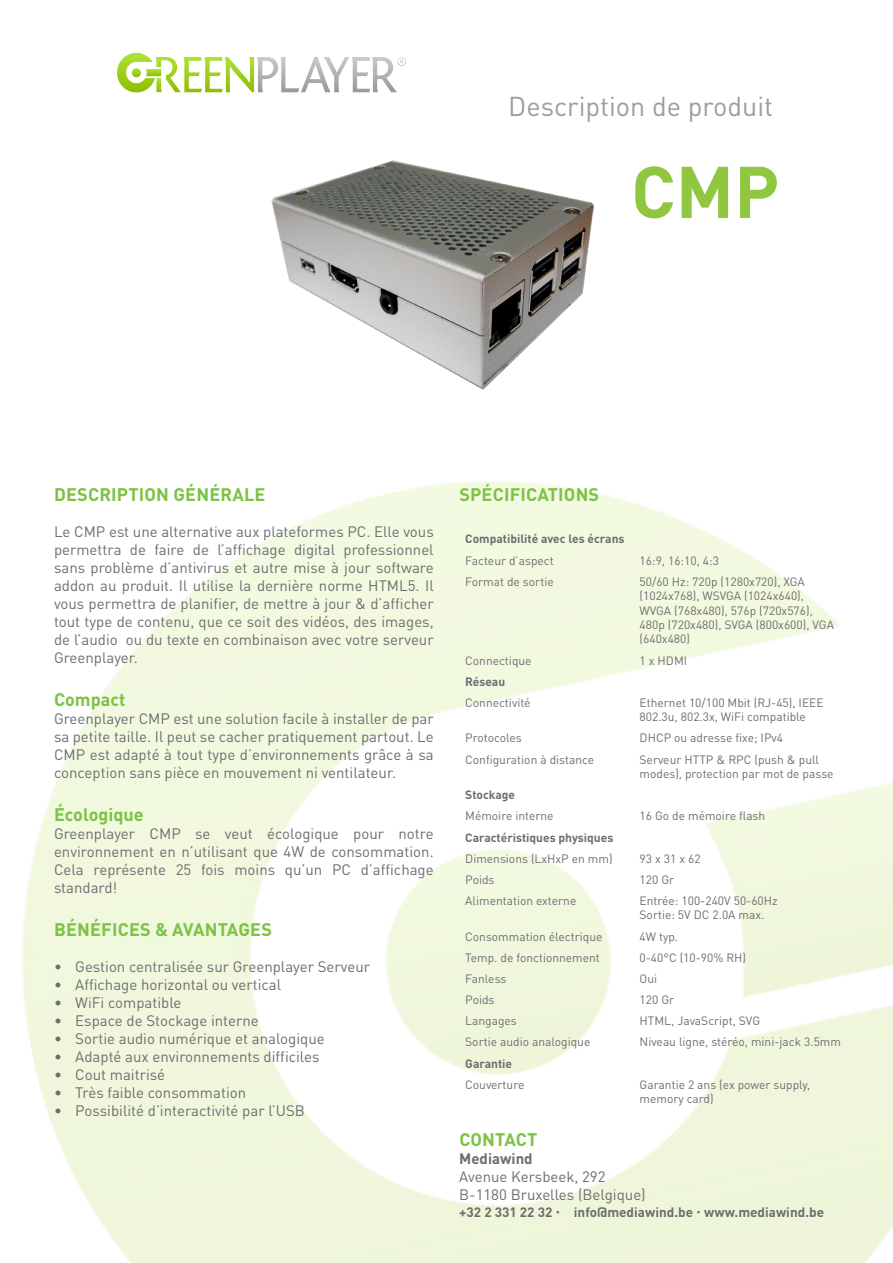
<style>
.page{position:relative;width:893px;height:1263px;background:#fff}
.page>*{position:absolute;margin:0;border:0;box-sizing:border-box;transform-origin:0 0}
.t1{font:700 72px "DIN Pro";color:#91c740}
.t2{font:27px "DIN Pro";color:#9b9e9f}
.t3{font:700 18px "DIN Pro";letter-spacing:.01em;color:#7cc243}
.t4{font:15px/18px "DIN Pro";color:#6c6d70;text-align:justify}
.t5{font:700 15px "DIN Pro";color:#6c6d70}
.t6{font:700 13.5px "DIN Pro";color:#6c6d70}
.t7{font:12px/14.4px "DIN Pro";color:#6c6d70}
.t8{font:700 12px "DIN Pro";color:#6c6d70}
</style>
<div class="page">
<img style="left:272px;top:161px;width:321px;height:228px">
<img style="left:117px;top:52px;width:289px;height:41px">
<p class="t2" style="left:508px;top:85px;width:266px">Description de produit</p>
<p class="t1" style="left:631px;top:132px;width:150px">CMP</p>
<p class="t3" style="left:54px;top:479px;width:213px">DESCRIPTION GÉNÉRALE</p>
<p class="t4" style="left:54px;top:521px;width:381px">Le CMP est une alternative aux plateformes PC. Elle vous permettra de faire de l’affichage digital professionnel sans problème d’antivirus et autre mise à jour software addon au produit. Il utilise la dernière norme HTML5. Il vous permettra de planifier, de mettre à jour &amp; d’afficher tout type de contenu, que ce soit des vidéos, des images, de l’audio ou du texte en combinaison avec votre serveur Greenplayer.</p>
<p class="t3" style="left:54px;top:684px;width:73px">Compact</p>
<p class="t4" style="left:54px;top:708px;width:381px">Greenplayer CMP est une solution facile à installer de par sa petite taille. Il peut se cacher pratiquement partout. Le CMP est adapté à tout type d’environnements grâce à sa conception sans pièce en mouvement ni ventilateur.</p>
<p class="t3" style="left:54px;top:799px;width:91px">Écologique</p>
<p class="t4" style="left:54px;top:823px;width:381px">Greenplayer CMP se veut écologique pour notre environnement en n’utilisant que 4W de consommation.<br>Cela représente 25 fois moins qu’un PC d’affichage standard!</p>
<p class="t3" style="left:54px;top:915px;width:219px">BÉNÉFICES &amp; AVANTAGES</p>
<p class="t4" style="left:54px;top:956px;width:318px">• Gestion centralisée sur Greenplayer Serveur</p>
<p class="t4" style="left:54px;top:974px;width:229px">• Affichage horizontal ou vertical</p>
<p class="t4" style="left:54px;top:992px;width:129px">• WiFi compatible</p>
<p class="t4" style="left:54px;top:1010px;width:206px">• Espace de Stockage interne</p>
<p class="t4" style="left:54px;top:1028px;width:272px">• Sortie audio numérique et analogique</p>
<p class="t4" style="left:54px;top:1046px;width:267px">• Adapté aux environnements difficiles</p>
<p class="t4" style="left:54px;top:1064px;width:113px">• Cout maitrisé</p>
<p class="t4" style="left:54px;top:1082px;width:194px">• Très faible consommation</p>
<p class="t4" style="left:54px;top:1100px;width:252px">• Possibilité d’interactivité par l’USB</p>
<p class="t3" style="left:459px;top:479px;width:141px">SPÉCIFICATIONS</p>
<p class="t8" style="left:465px;top:529px;width:161px">Compatibilité avec les écrans</p>
<p class="t7" style="left:465px;top:552px;width:90px">Facteur d’aspect</p>
<p class="t7" style="left:640px;top:552px;width:81px">16:9, 16:10, 4:3</p>
<p class="t7" style="left:465px;top:573px;width:90px">Format de sortie</p>
<p class="t7" style="left:640px;top:573px;width:196px">50/60 Hz: 720p (1280x720), XGA (1024x768), WSVGA (1024x640),<br>WVGA (768x480), 576p (720x576),<br>480p (720x480), SVGA (800x600), VGA (640x480)</p>
<p class="t7" style="left:465px;top:652px;width:68px">Connectique</p>
<p class="t7" style="left:640px;top:652px;width:49px">1 x HDMI</p>
<p class="t8" style="left:465px;top:671px;width:41px">Réseau</p>
<p class="t7" style="left:465px;top:694px;width:67px">Connectivité</p>
<p class="t7" style="left:640px;top:694px;width:186px">Ethernet 10/100 Mbit (RJ-45), IEEE<br>802.3u, 802.3x, WiFi compatible</p>
<p class="t7" style="left:465px;top:730px;width:58px">Protocoles</p>
<p class="t7" style="left:640px;top:730px;width:145px">DHCP ou adresse fixe; IPv4</p>
<p class="t7" style="left:465px;top:751px;width:130px">Configuration à distance</p>
<p class="t7" style="left:640px;top:751px;width:196px">Serveur HTTP &amp; RPC (push &amp; pull modes), protection par mot de passe</p>
<p class="t8" style="left:465px;top:785px;width:51px">Stockage</p>
<p class="t7" style="left:465px;top:808px;width:90px">Mémoire interne</p>
<p class="t7" style="left:640px;top:808px;width:127px">16 Go de mémoire flash</p>
<p class="t8" style="left:465px;top:827px;width:150px">Caractéristiques physiques</p>
<p class="t7" style="left:465px;top:850px;width:149px">Dimensions (LxHxP en mm)</p>
<p class="t7" style="left:640px;top:850px;width:63px">93 x 31 x 62</p>
<p class="t7" style="left:465px;top:871px;width:31px">Poids</p>
<p class="t7" style="left:640px;top:871px;width:36px">120 Gr</p>
<p class="t7" style="left:465px;top:892px;width:113px">Alimentation externe</p>
<p class="t7" style="left:640px;top:892px;width:140px">Entrée: 100-240V 50-60Hz</p>
<p class="t7" style="left:640px;top:907px;width:126px">Sortie: 5V DC 2.0A max.</p>
<p class="t7" style="left:465px;top:928px;width:139px">Consommation électrique</p>
<p class="t7" style="left:640px;top:928px;width:40px">4W typ.</p>
<p class="t7" style="left:465px;top:949px;width:136px">Temp. de fonctionnement</p>
<p class="t7" style="left:640px;top:949px;width:108px">0-40°C (10-90% RH)</p>
<p class="t7" style="left:465px;top:970px;width:43px">Fanless</p>
<p class="t7" style="left:640px;top:970px;width:19px">Oui</p>
<p class="t7" style="left:465px;top:991px;width:31px">Poids</p>
<p class="t7" style="left:640px;top:991px;width:36px">120 Gr</p>
<p class="t7" style="left:465px;top:1012px;width:53px">Langages</p>
<p class="t7" style="left:640px;top:1012px;width:122px">HTML, JavaScript, SVG</p>
<p class="t7" style="left:465px;top:1034px;width:127px">Sortie audio analogique</p>
<p class="t7" style="left:640px;top:1034px;width:203px">Niveau ligne, stéréo, mini-jack 3.5mm</p>
<p class="t8" style="left:465px;top:1053px;width:48px">Garantie</p>
<p class="t7" style="left:465px;top:1076px;width:61px">Couverture</p>
<p class="t7" style="left:640px;top:1076px;width:172px">Garantie 2 ans (ex power supply, memory card)</p>
<p class="t3" style="left:459px;top:1125px;width:80px">CONTACT</p>
<p class="t5" style="left:459px;top:1146px;width:75px">Mediawind</p>
<p class="t4" style="left:459px;top:1166px;width:148px">Avenue Kersbeek, 292</p>
<p class="t4" style="left:459px;top:1184px;width:188px">B-1180 Bruxelles (Belgique)</p>
<p class="t6" style="left:459px;top:1200px;width:95px">+32 2 331 22 32</p>
<p class="t6" style="left:574px;top:1200px;width:252px">info@mediawind.be www.mediawind.be</p>
</div>
